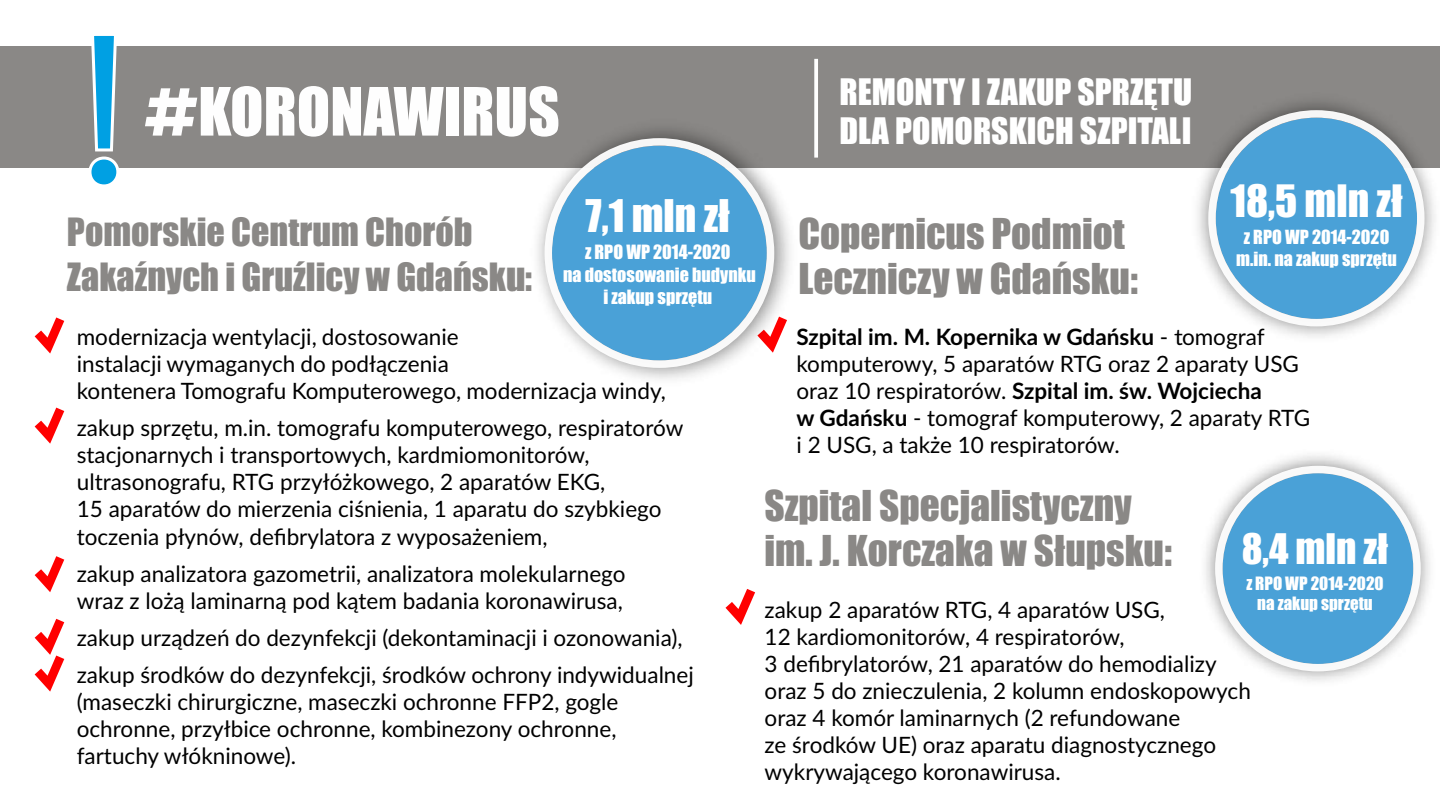
<style>
.page{position:relative;width:1440px;height:810px;background:#fff}
.page>*{position:absolute;margin:0;border:0;box-sizing:border-box;transform-origin:0 0}
.t1{font:61.43px "Impact";color:#fefefe}
.t2{font:41.62px "Impact";color:#fff}
.t3{font:41.25px "Impact";color:#fff}
.t4{font:39.3px/45px "Impact";color:#8a8886}
.t5{font:38.92px "Impact";color:#fff}
.t6{font:36px/45px "Impact";color:#8a8886}
.t7{font:33.75px/39.5px "Impact";color:#fff}
.t8{font:22.5px/27px "Lato";color:#000}
.t9{font:18.15px/22.2px "Impact";color:#fff;text-align:center}
.t10{font:18px/22px "Impact";color:#fff;text-align:center}
.t11{font:17.02px/20.8px "Impact";color:#fff;text-align:center}
.s1{font-family:"Haettenschweiler";font-size:67.5px}
.s2{font-weight:700}
</style>
<div class="page">
<img style="left:1205px;top:455px;width:225px;height:226px">
<svg style="left:1214px;top:466px;width:206px;height:205px"></svg>
<div style="left:0;top:47px;width:1439px;height:121px;background:#8a8886"></div>
<svg style="left:87px;top:35px;width:34px;height:150px"></svg>
<svg style="left:35px;top:317px;width:29px;height:36px"></svg>
<svg style="left:35px;top:407px;width:29px;height:36px"></svg>
<svg style="left:35px;top:556px;width:29px;height:36px"></svg>
<svg style="left:35px;top:618px;width:29px;height:73px"></svg>
<img style="left:537px;top:128px;width:253px;height:251px">
<svg style="left:544px;top:138px;width:230px;height:230px;fill:#4aa1d7"></svg>
<svg style="left:814px;top:59px;width:4px;height:99px"></svg>
<svg style="left:725px;top:589px;width:30px;height:36px"></svg>
<img style="left:1197px;top:102px;width:238px;height:235px">
<svg style="left:1208px;top:110px;width:216px;height:216px;fill:#4aa1d7"></svg>
<h1 class="t1" style="left:144px;top:87px;width:417px"><span class="s1">#</span>KORONAWIRUS</h1>
<h3 class="t7" style="left:839px;top:74px;width:353px">REMONTY I ZAKUP SPRZĘTU<br>DLA POMORSKICH SZPITALI</h3>
<h3 class="t6" style="left:67px;top:211px;width:467px">Pomorskie Centrum Chorób<br>Zakaźnych i Gruźlicy w Gdańsku:</h3>
<h2 class="t2" style="left:585px;top:199px;width:146px">7,1 mln zł</h2>
<p class="t9" style="left:563px;top:242px;width:194px">z RPO WP 2014-2020<br>na dostosowanie budynku i zakup sprzętu</p>
<p class="t8" style="left:77px;top:325px;width:590px">modernizacja wentylacji, dostosowanie<br>instalacji wymaganych do podłączenia<br>kontenera Tomografu Komputerowego, modernizacja windy,</p>
<p class="t8" style="left:77px;top:416px;width:608px">zakup sprzętu, m.in. tomografu komputerowego, respiratorów stacjonarnych i transportowych, kardmiomonitorów, ultrasonografu, RTG przyłóżkowego, 2 aparatów EKG,<br>15 aparatów do mierzenia ciśnienia, 1 aparatu do szybkiego toczenia płynów, defibrylatora z wyposażeniem,</p>
<p class="t8" style="left:77px;top:561px;width:550px">zakup analizatora gazometrii, analizatora molekularnego wraz z lożą laminarną pod kątem badania koronawirusa,</p>
<p class="t8" style="left:77px;top:620px;width:618px;line-height:37px">zakup urządzeń do dezynfekcji (dekontaminacji i ozonowania), zakup środków do dezynfekcji, środków ochrony indywidualnej</p>
<p class="t8" style="left:77px;top:689px;width:543px;text-align:justify">(maseczki chirurgiczne, maseczki ochronne FFP2, gogle ochronne, przyłbice ochronne, kombinezony ochronne, fartuchy włókninowe).</p>
<h3 class="t4" style="left:798px;top:213px;width:341px">Copernicus Podmiot<br>Leczniczy w Gdańsku:</h3>
<h3 class="t3" style="left:1230px;top:185px;width:174px">18,5 mln zł</h3>
<p class="t10" style="left:1236px;top:227px;width:162px">z RPO WP 2014-2020 m.in. na zakup sprzętu</p>
<p class="t8" style="left:796px;top:325px;width:515px"><span class="s2">Szpital im. M. Kopernika w Gdańsku</span> - tomograf komputerowy, 5 aparatów RTG oraz 2 aparaty USG oraz 10 respiratorów. <span class="s2">Szpital im. św. Wojciecha<br>w Gdańsku</span> - tomograf komputerowy, 2 aparaty RTG i 2 USG, a także 10 respiratorów.</p>
<h3 class="t4" style="left:764px;top:485px;width:409px">Szpital Specjalistyczny im. J. Korczaka w Słupsku:</h3>
<h3 class="t5" style="left:1241px;top:533px;width:148px">8,4 mln zł</h3>
<p class="t11" style="left:1246px;top:573px;width:139px">z RPO WP 2014-2020 na zakup sprzętu</p>
<p class="t8" style="left:764px;top:597px;width:488px">zakup 2 aparatów RTG, 4 aparatów USG,<br>12 kardiomonitorów, 4 respiratorów,<br>3 defibrylatorów, 21 aparatów do hemodializy oraz 5 do znieczulenia, 2 kolumn endoskopowych oraz 4 komór laminarnych (2 refundowane<br>ze środków UE) oraz aparatu diagnostycznego wykrywającego koronawirusa.</p>
</div>
